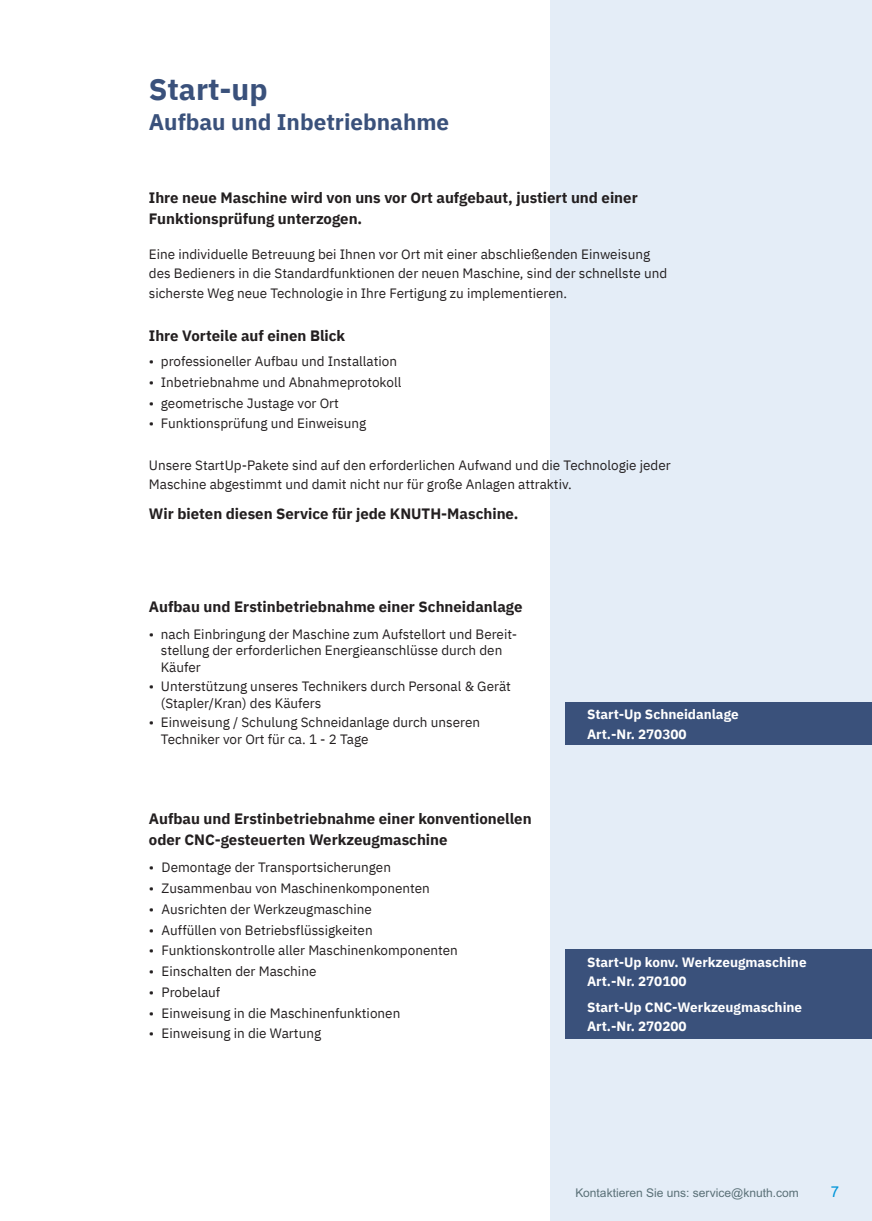
<style>
.page{position:relative;width:872px;height:1221px;background:#fff}
.page>*{position:absolute;margin:0;border:0;box-sizing:border-box;transform-origin:0 0}
.t1{font:700 30px "IBM Plex Sans";color:#3a517b}
.t2{font:700 22.5px "IBM Plex Sans";color:#3a517b}
.t3{font:700 15px/21px "IBM Plex Sans";color:#231f20}
.t4{font:15px "Arial MT Pro";color:#0095d9}
.t5{font:13.5px/16.5px "IBM Plex Sans";color:#231f20}
.t6{font:700 13.5px/19.2px "IBM Plex Sans";color:#fff}
.t7{font:12px "Arial MT Pro";color:#5a7077}
</style>
<div class="page">
<div style="left:551px;top:0;width:321px;height:1220px;background:#e4edf7"></div>
<div style="left:566px;top:702px;width:306px;height:42px;background:#3a517b"></div>
<div style="left:566px;top:949px;width:306px;height:89px;background:#3a517b"></div>
<h1 class="t1" style="left:149px;top:65px;width:120px">Start-up</h1>
<h2 class="t2" style="left:149px;top:104px;width:302px">Aufbau und Inbetriebnahme</h2>
<p class="t3" style="left:149px;top:186px;width:490px">Ihre neue Maschine wird von uns vor Ort aufgebaut, justiert und einer<br>Funktionsprüfung unterzogen.</p>
<p class="t5" style="left:149px;top:243px;width:520px;line-height:19.5px">Eine individuelle Betreuung bei Ihnen vor Ort mit einer abschließenden Einweisung des Bedieners in die Standardfunktionen der neuen Maschine, sind der schnellste und sicherste Weg neue Technologie in Ihre Fertigung zu implementieren.</p>
<p class="t3" style="left:149px;top:323px;width:198px">Ihre Vorteile auf einen Blick</p>
<p class="t5" style="left:149px;top:352px;width:250px">• professioneller Aufbau und Installation</p>
<p class="t5" style="left:149px;top:372px;width:254px">• Inbetriebnahme und Abnahmeprotokoll</p>
<p class="t5" style="left:149px;top:393px;width:192px">• geometrische Justage vor Ort</p>
<p class="t5" style="left:149px;top:414px;width:219px">• Funktionsprüfung und Einweisung</p>
<p class="t5" style="left:149px;top:454px;width:523px;line-height:19.5px">Unsere StartUp-Pakete sind auf den erforderlichen Aufwand und die Technologie jeder<br>Maschine abgestimmt und damit nicht nur für große Anlagen attraktiv.</p>
<p class="t3" style="left:149px;top:502px;width:371px">Wir bieten diesen Service für jede KNUTH-Maschine.</p>
<p class="t3" style="left:149px;top:594px;width:375px">Aufbau und Erstinbetriebnahme einer Schneidanlage</p>
<p class="t5" style="left:161px;top:624px;width:358px;text-indent:-12px">• nach Einbringung der Maschine zum Aufstellort und Bereit&shy;stellung der erforderlichen Energieanschlüsse durch den<br>Käufer</p>
<p class="t5" style="left:161px;top:677px;width:351px;text-indent:-12px">• Unterstützung unseres Technikers durch Personal &amp; Gerät (Stapler/Kran) des Käufers</p>
<p class="t5" style="left:161px;top:713px;width:321px;text-indent:-12px">• Einweisung / Schulung Schneidanlage durch unseren<br>Techniker vor Ort für ca. 1 - 2 Tage</p>
<p class="t6" style="left:587px;top:703px;width:153px">Start-Up Schneidanlage<br>Art.-Nr. 270300</p>
<p class="t3" style="left:149px;top:807px;width:384px">Aufbau und Erstinbetriebnahme einer konventionellen oder CNC-gesteuerten Werkzeugmaschine</p>
<p class="t5" style="left:149px;top:858px;width:244px">• Demontage der Transportsicherungen</p>
<p class="t5" style="left:149px;top:878px;width:282px">• Zusammenbau von Maschinenkomponenten</p>
<p class="t5" style="left:149px;top:899px;width:224px">• Ausrichten der Werkzeugmaschine</p>
<p class="t5" style="left:149px;top:920px;width:225px">• Auffüllen von Betriebsflüssigkeiten</p>
<p class="t5" style="left:149px;top:941px;width:310px">• Funktionskontrolle aller Maschinenkomponenten</p>
<p class="t5" style="left:149px;top:961px;width:169px">• Einschalten der Maschine</p>
<p class="t5" style="left:149px;top:982px;width:73px">• Probelauf</p>
<p class="t5" style="left:149px;top:1003px;width:253px">• Einweisung in die Maschinenfunktionen</p>
<p class="t5" style="left:149px;top:1024px;width:174px">• Einweisung in die Wartung</p>
<p class="t6" style="left:587px;top:951px;width:221px">Start-Up konv. Werkzeugmaschine<br>Art.-Nr. 270100</p>
<p class="t6" style="left:587px;top:996px;width:217px">Start-Up CNC-Werkzeugmaschine<br>Art.-Nr. 270200</p>
<p class="t7" style="left:575px;top:1185px;width:225px">Kontaktieren Sie uns: service@knuth.com</p>
<p class="t4" style="left:830px;top:1182px;width:10px">7</p>
</div>
